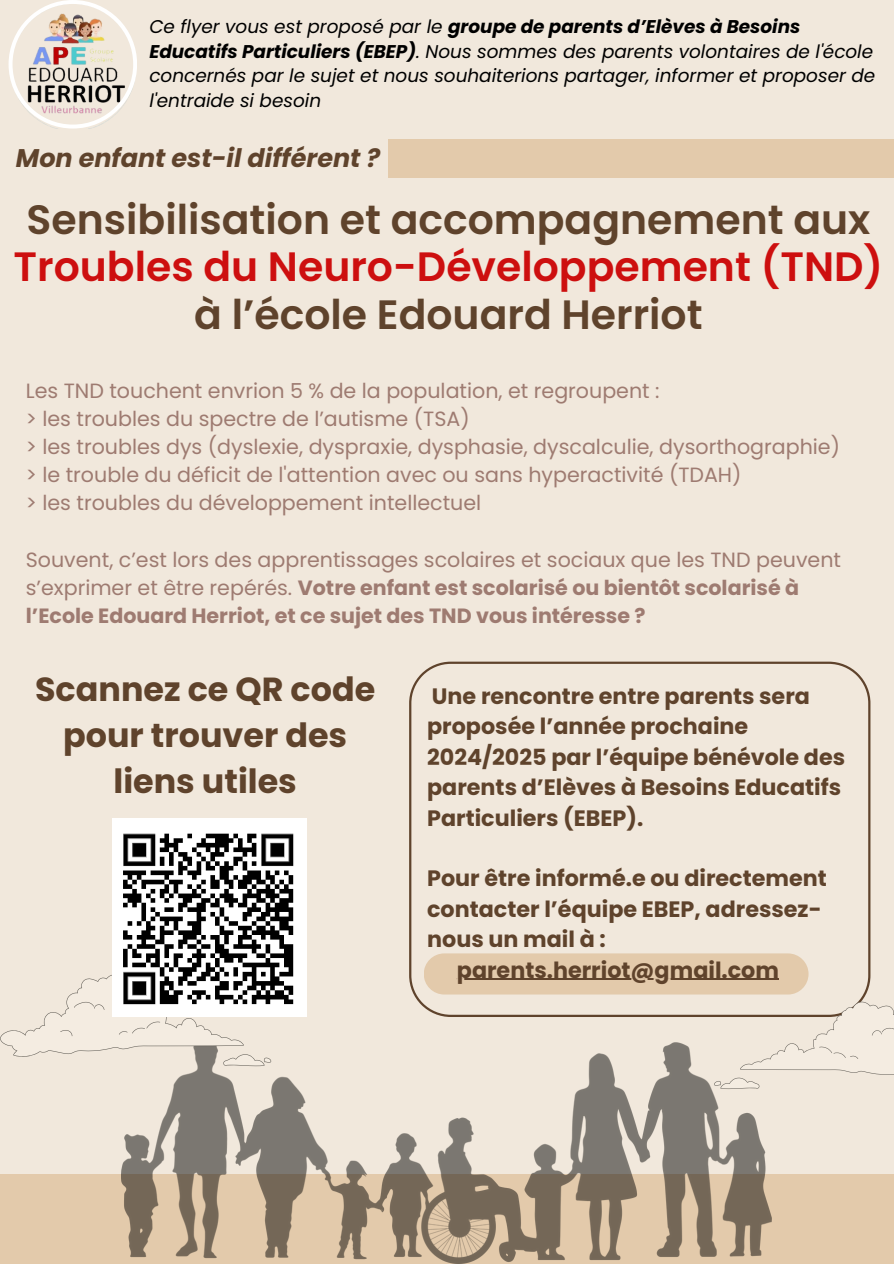
<style>
.page{position:relative;width:894px;height:1264px;background:#fff}
.page>*{position:absolute;margin:0;border:0;box-sizing:border-box;transform-origin:0 0}
.t1{font:600 40.95px/47.2px "Poppins";color:#5f432c;text-align:center}
.t2{font:700 33.3px/46.2px "Poppins";color:#5f432c;text-align:center}
.t3{font:italic 700 25.5px "Poppins";color:#5f432c}
.t4{font:700 22.2px/30.3px "Poppins";color:#5f432c}
.t5{font:20.55px/28.2px "Poppins";color:#9e7b71}
.t6{font:700 20.55px/28.2px "Poppins";color:#9e7b71}
.t7{font:italic 18.45px/24.8px "Poppins";color:#000}
.s1{font-weight:700}
.s2{color:#cd0f0f}
.s3{font-weight:400}
</style>
<div class="page">
<div style="left:0;top:0;width:893px;height:1263px;background:#f1e8dc"></div>
<svg style="left:409px;top:661px;width:461px;height:356px"></svg>
<div style="left:0;top:1174px;width:893px;height:89px;background:#e3caab"></div>
<svg style="left:713px;top:1001px;width:180px;height:74px"></svg>
<img style="left:121px;top:1037px;width:650px;height:226px">
<div style="left:423px;top:953px;width:385px;height:41px;background:#e3caab;border-radius:21px"></div>
<svg style="left:0;top:975px;width:271px;height:91px"></svg>
<div style="left:388px;top:139px;width:505px;height:38px;background:#e3caab"></div>
<img style="left:112px;top:818px;width:195px;height:198px">
<svg style="left:9px;top:0;width:128px;height:128px"></svg>
<hr style="left:457px;top:978px;width:321px;height:1px;background:#5f432c">
<p class="t7" style="left:149px;top:14px;width:727px">Ce flyer vous est proposé par le <span class="s1">groupe de parents d’Elèves à Besoins Educatifs Particuliers (EBEP)</span>. Nous sommes des parents volontaires de l'école concernés par le sujet et nous souhaiterions partager, informer et proposer de l'entraide si besoin</p>
<p class="t3" style="left:16px;top:140px;width:366px">Mon enfant est-il différent ?</p>
<h3 class="t1" style="left:14px;top:196px;width:871px">Sensibilisation et accompagnement aux<br><span class="s2">Troubles du Neuro-Développement (TND) </span>à l’école Edouard Herriot</h3>
<h1 class="t5" style="left:26px;top:376px;width:815px">Les TND touchent envrion 5 % de la population, et regroupent :<br>&gt; les troubles du spectre de l’autisme (TSA)<br>&gt; les troubles dys (dyslexie, dyspraxie, dysphasie, dyscalculie, dysorthographie) &gt; le trouble du déficit de l'attention avec ou sans hyperactivité (TDAH)<br>&gt; les troubles du développement intellectuel</h1>
<h5 class="t6" style="left:26px;top:545px;width:816px"><span class="s3">Souvent, c’est lors des apprentissages scolaires et sociaux que les TND peuvent s’exprimer et être repérés.</span> Votre enfant est scolarisé ou bientôt scolarisé à l’Ecole Edouard Herriot, et ce sujet des TND vous intéresse ?</h5>
<h5 class="t2" style="left:35px;top:666px;width:341px">Scannez ce QR code pour trouver des liens utiles</h5>
<h4 class="t4" style="left:427px;top:681px;width:419px">Une rencontre entre parents sera proposée l’année prochaine<br>2024/2025 par l’équipe bénévole des parents d’Elèves à Besoins Educatifs<br>Particuliers (EBEP).</h4>
<h4 class="t4" style="left:427px;top:863px;width:401px">Pour être informé.e ou directement contacter l’équipe EBEP, adressez&shy;nous un mail à :</h4>
<h2 class="t4" style="left:457px;top:954px;width:323px">parents.herriot@gmail.com</h2>
</div>
